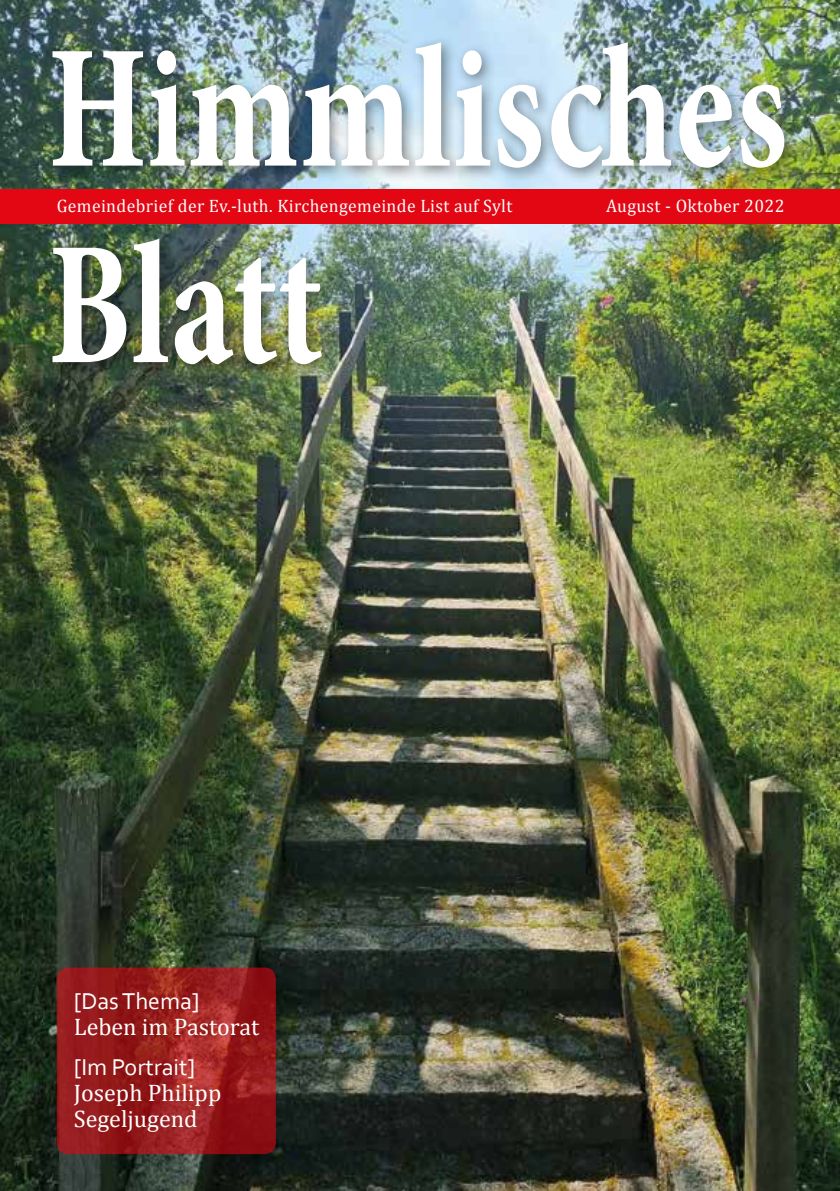
<style>
.page{position:relative;width:840px;height:1191px;background:#fff}
.page>*{position:absolute;margin:0;border:0;box-sizing:border-box;transform-origin:0 0}
.t1{font:700 condensed 178px/196.4px "Minion Pro";letter-spacing:.01em;color:#fff;scale:.8 1}
.t2{font:24px/26px "Cambria";color:#fff}
.t3{font:24px "Corbel";color:#fff}
.t4{font:18px "Cambria";letter-spacing:.02em;color:#fff}
</style>
<div class="page">
<img style="left:0;top:0;width:839px;height:1191px">
<div style="left:45px;top:35px;width:754px;height:149px;background:#000;opacity:.45"></div>
<div style="left:44px;top:231px;width:293px;height:149px;background:#000;opacity:.45"></div>
<div style="left:0;top:189px;width:839px;height:34px;background:#e30613"></div>
<svg style="left:57px;top:967px;width:219px;height:187px;background:#971c1d"></svg>
<h1 class="t1" style="left:48px;top:10px;width:925px">Himmlisches<br>Blatt</h1>
<p class="t4" style="left:57px;top:196px;width:457px">Gemeindebrief der Ev.-luth. Kirchengemeinde List auf Sylt</p>
<p class="t4" style="left:605px;top:196px;width:180px">August - Oktober 2022</p>
<h2 class="t3" style="left:74px;top:986px;width:127px">[Das Thema]</h2>
<h2 class="t2" style="left:74px;top:1014px;width:187px">Leben im Pastorat</h2>
<h2 class="t3" style="left:74px;top:1052px;width:123px">[Im Portrait]</h2>
<h2 class="t2" style="left:74px;top:1080px;width:149px">Joseph Philipp<br>Segeljugend</h2>
</div>
